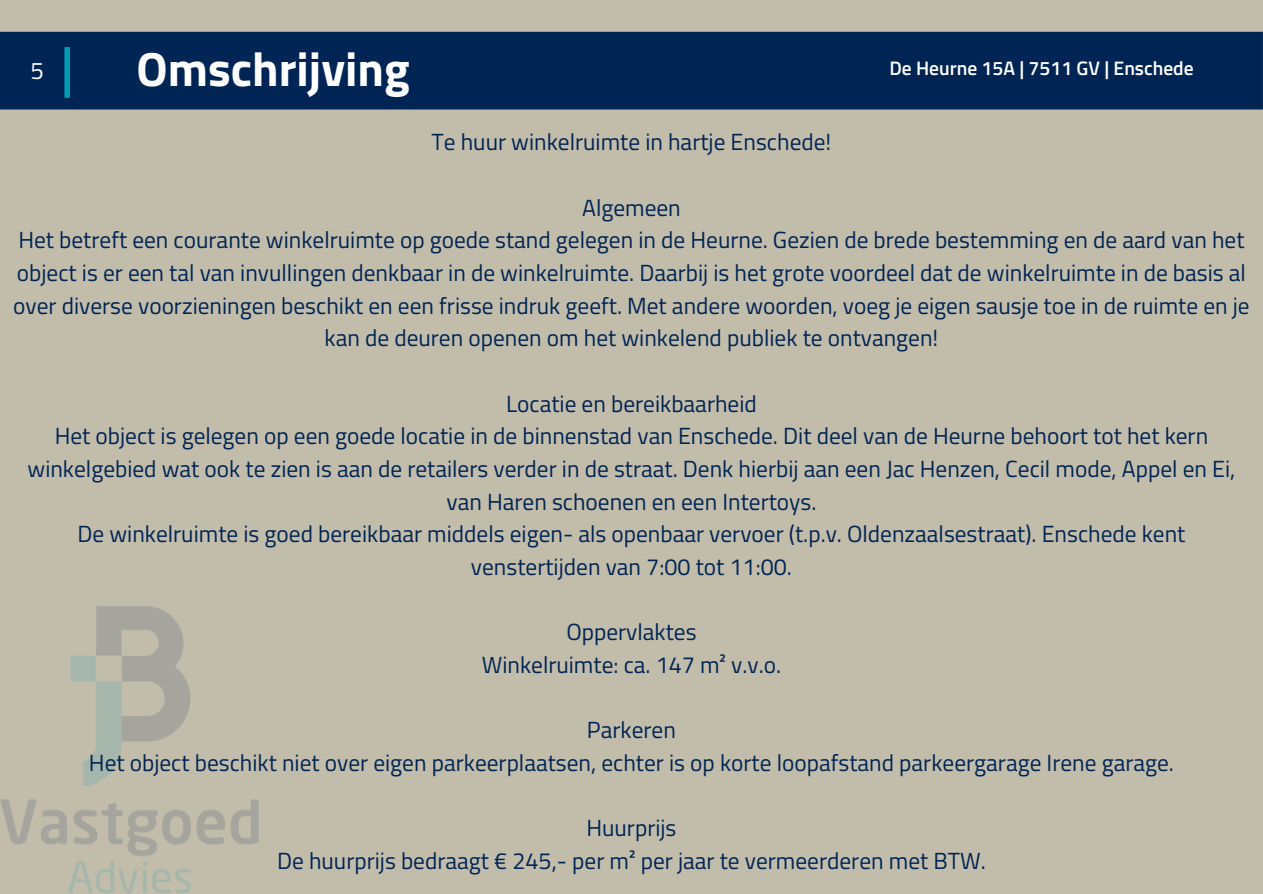
<style>
.page{position:relative;width:1263px;height:894px;background:#fff}
.page>*{position:absolute;margin:0;border:0;box-sizing:border-box;transform-origin:0 0}
.t1{font:700 48px "Titillium Web";color:#fff}
.t2{font:24px "Titillium Web";color:#fff}
.t3{font:23.4px/32.7px "Titillium Web";color:#002554;text-align:center}
.t4{font:600 19.5px "Titillium Web";color:#fff}
</style>
<div class="page">
<div style="left:0;top:0;width:1263px;height:893px;background:#c2bcab"></div>
<div style="left:0;top:32px;width:1263px;height:77px;background:#002554"></div>
<div style="left:64px;top:47px;width:6px;height:51px;background:#009ab2"></div>
<img style="left:0;top:606px;width:259px;height:287px">
<h1 class="t2" style="left:30px;top:52px;width:15px">5</h1>
<p class="t1" style="left:137px;top:31px;width:275px">Omschrijving</p>
<p class="t4" style="left:889px;top:53px;width:306px">De Heurne 15A | 7511 GV | Enschede</p>
<h2 class="t3" style="left:432px;top:125px;width:401px">Te huur winkelruimte in hartje Enschede!</h2>
<h2 class="t3" style="left:13px;top:190px;width:1238px">Algemeen<br>Het betreft een courante winkelruimte op goede stand gelegen in de Heurne. Gezien de brede bestemming en de aard van het object is er een tal van invullingen denkbaar in de winkelruimte. Daarbij is het grote voordeel dat de winkelruimte in de basis al over diverse voorzieningen beschikt en een frisse indruk geeft. Met andere woorden, voeg je eigen sausje toe in de ruimte en je kan de deuren openen om het winkelend publiek te ontvangen!</h2>
<h2 class="t3" style="left:28px;top:386px;width:1209px">Locatie en bereikbaarheid<br>Het object is gelegen op een goede locatie in de binnenstad van Enschede. Dit deel van de Heurne behoort tot het kern winkelgebied wat ook te zien is aan de retailers verder in de straat. Denk hierbij aan een Jac Henzen, Cecil mode, Appel en Ei, van Haren schoenen en een Intertoys.<br>De winkelruimte is goed bereikbaar middels eigen- als openbaar vervoer (t.p.v. Oldenzaalsestraat). Enschede kent venstertijden van 7:00 tot 11:00.</h2>
<h2 class="t3" style="left:482px;top:615px;width:301px">Oppervlaktes<br>Winkelruimte: ca. 147 m² v.v.o.</h2>
<h2 class="t3" style="left:89px;top:712px;width:1086px">Parkeren<br>Het object beschikt niet over eigen parkeerplaatsen, echter is op korte loopafstand parkeergarage Irene garage.</h2>
<h2 class="t3" style="left:277px;top:810px;width:710px">Huurprijs<br>De huurprijs bedraagt € 245,- per m² per jaar te vermeerderen met BTW.</h2>
</div>
